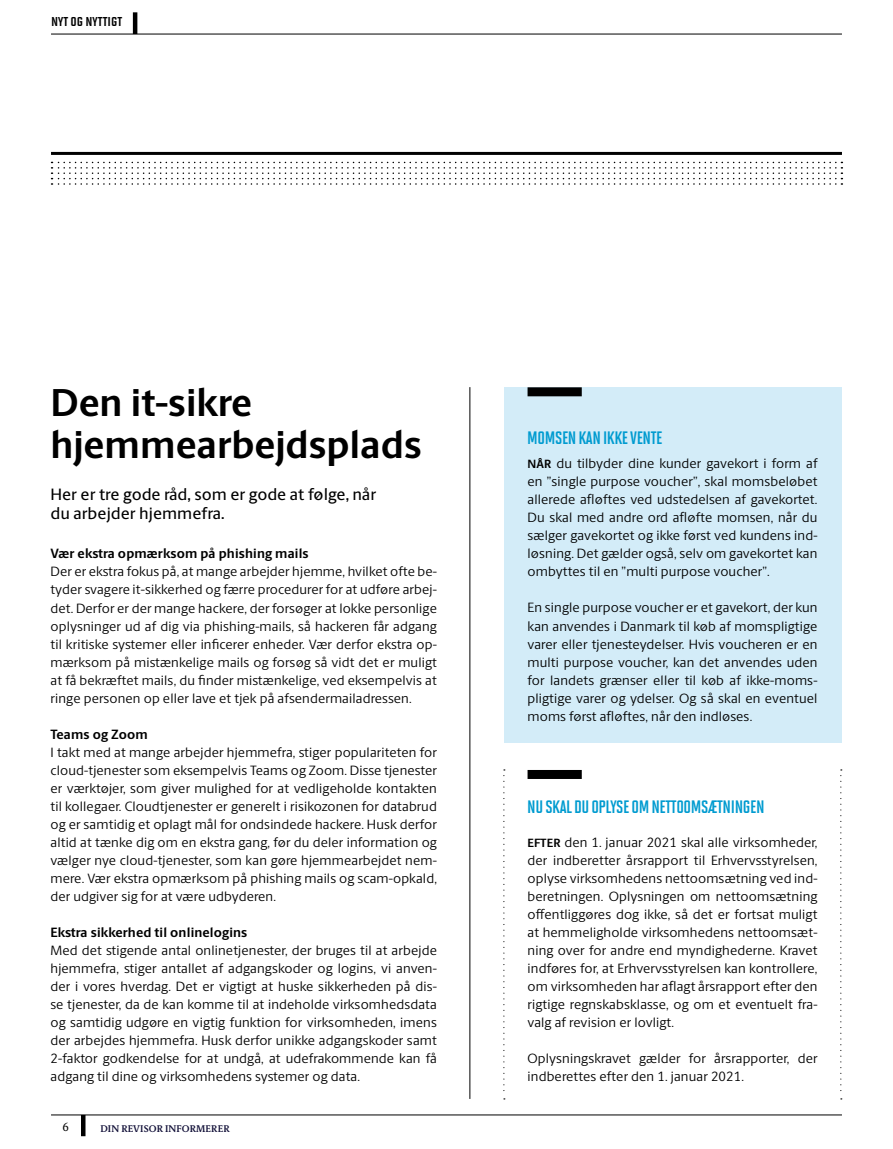
<style>
.page{position:relative;width:893px;height:1149px;background:#fff}
.page>*{position:absolute;margin:0;border:0;box-sizing:border-box;transform-origin:0 0}
.t1{font:700 39px/42px "Berling Sans";color:#000}
.t2{font:18px "Solano Gothic MVB Bd Cap";letter-spacing:-.02em;color:#009bd0}
.t3{font:500 16.5px/19.5px "Berling Sans";color:#000}
.t4{font:15px "Solano Gothic MVB Bd SC";color:#000}
.t5{font:13.5px/18px "Berling Sans";letter-spacing:.01em;color:#000;text-align:justify}
.t6{font:700 13.5px "Berling Sans";letter-spacing:.01em;color:#000}
.t7{font:12px "Berling Serif Text";color:#000}
.t8{font:600 9.75px "Berling Serif Text";letter-spacing:.01em;color:#131139}
.s1{font-weight:700;font-size:12px}
</style>
<div class="page">
<hr style="left:51px;top:34px;width:791px;height:1px;background:#000">
<hr style="left:81px;top:1114px;width:4px;height:21px;background:#000">
<div style="left:504px;top:387px;width:337px;height:355px;background:#d3ecf8"></div>
<svg style="left:52px;top:162px;width:790px;height:23px"></svg>
<hr style="left:51px;top:1114px;width:791px;height:1px;background:#000">
<hr style="left:51px;top:152px;width:791px;height:3px;background:#000">
<hr style="left:133px;top:12px;width:4px;height:22px;background:#000">
<div style="left:528px;top:387px;width:54px;height:9px;background:#000"></div>
<div style="left:528px;top:769px;width:54px;height:9px;background:#000"></div>
<hr style="left:470px;top:387px;width:1px;height:711px;background:#000">
<svg style="left:503px;top:769px;width:2px;height:330px"></svg>
<svg style="left:840px;top:769px;width:2px;height:330px"></svg>
<p class="t4" style="left:51px;top:13px;width:73px">nyt og nyttigt</p>
<h1 class="t1" style="left:51px;top:381px;width:373px">Den it-sikre hjemmearbejdsplads</h1>
<p class="t3" style="left:51px;top:484px;width:327px">Her er tre gode råd, som er gode at følge, når du arbejder hjemmefra.</p>
<p class="t6" style="left:51px;top:545px;width:260px">Vær ekstra opmærksom på phishing mails</p>
<p class="t5" style="left:51px;top:562px;width:388px">Der er ekstra fokus på, at mange arbejder hjemme, hvilket ofte be&shy;tyder svagere it-sikkerhed og færre procedurer for at udføre arbej&shy;det. Derfor er der mange hackere, der forsøger at lokke personlige oplysninger ud af dig via phishing-mails, så hackeren får adgang til kritiske systemer eller inficerer enheder. Vær derfor ekstra op&shy;mærksom på mistænkelige mails og forsøg så vidt det er muligt at få bekræftet mails, du finder mistænkelige, ved eksempelvis at ringe personen op eller lave et tjek på afsendermailadressen.</p>
<p class="t6" style="left:51px;top:725px;width:99px">Teams og Zoom</p>
<p class="t5" style="left:51px;top:742px;width:388px">I takt med at mange arbejder hjemmefra, stiger populariteten for cloud-tjenester som eksempelvis Teams og Zoom. Disse tjenester er værktøjer, som giver mulighed for at vedligeholde kontakten til kollegaer. Cloudtjenester er generelt i risikozonen for databrud og er samtidig et oplagt mål for ondsindede hackere. Husk derfor altid at tænke dig om en ekstra gang, før du deler information og vælger nye cloud-tjenester, som kan gøre hjemmearbejdet nem&shy;mere. Vær ekstra opmærksom på phishing mails og scam-opkald, der udgiver sig for at være udbyderen.</p>
<p class="t6" style="left:51px;top:923px;width:198px">Ekstra sikkerhed til onlinelogins</p>
<p class="t5" style="left:51px;top:940px;width:388px">Med det stigende antal onlinetjenester, der bruges til at arbejde hjemmefra, stiger antallet af adgangskoder og logins, vi anven&shy;der i vores hverdag. Det er vigtigt at huske sikkerheden på dis&shy;se tjenester, da de kan komme til at indeholde virksomhedsdata og samtidig udgøre en vigtig funktion for virksomheden, imens der arbejdes hjemmefra. Husk derfor unikke adgangskoder samt 2-faktor godkendelse for at undgå, at udefrakommende kan få adgang til dine og virksomhedens systemer og data.</p>
<p class="t7" style="left:63px;top:1119px;width:8px">6</p>
<p class="t8" style="left:100px;top:1121px;width:131px">DIN REVISOR INFORMERER</p>
<h2 class="t2" style="left:527px;top:428px;width:137px">MOMSEN KAN IKKE VENTE</h2>
<p class="t5" style="left:528px;top:454px;width:291px"><span class="s1">NÅR</span> du tilbyder dine kunder gavekort i form af en ”single purpose voucher”, skal momsbeløbet allerede afløftes ved udstedelsen af gavekortet.<br>Du skal med andre ord afløfte momsen, når du sælger gavekortet og ikke først ved kundens ind&shy;løsning. Det gælder også, selv om gavekortet kan ombyttes til en ”multi purpose voucher”.</p>
<p class="t5" style="left:528px;top:598px;width:291px">En single purpose voucher er et gavekort, der kun kan anvendes i Danmark til køb af momspligtige varer eller tjenesteydelser. Hvis voucheren er en multi purpose voucher, kan det anvendes uden for landets grænser eller til køb af ikke-moms&shy;pligtige varer og ydelser. Og så skal en eventuel moms først afløftes, når den indløses.</p>
<h2 class="t2" style="left:527px;top:796px;width:239px">NU SKAL DU OPLYSE OM NETTOOMSÆTNINGEN</h2>
<p class="t5" style="left:528px;top:832px;width:291px"><span class="s1">EFTER</span> den 1. januar 2021 skal alle virksomheder, der indberetter årsrapport til Erhvervsstyrelsen, oplyse virksomhedens nettoomsætning ved ind&shy;beretningen. Oplysningen om nettoomsætning offentliggøres dog ikke, så det er fortsat muligt at hemmeligholde virksomhedens nettoomsæt&shy;ning over for andre end myndighederne. Kravet indføres for, at Erhvervsstyrelsen kan kontrollere, om virksomheden har aflagt årsrapport efter den rigtige regnskabsklasse, og om et eventuelt fra&shy;valg af revision er lovligt.</p>
<p class="t5" style="left:528px;top:1048px;width:291px">Oplysningskravet gælder for årsrapporter, der indberettes efter den 1. januar 2021.</p>
</div>
